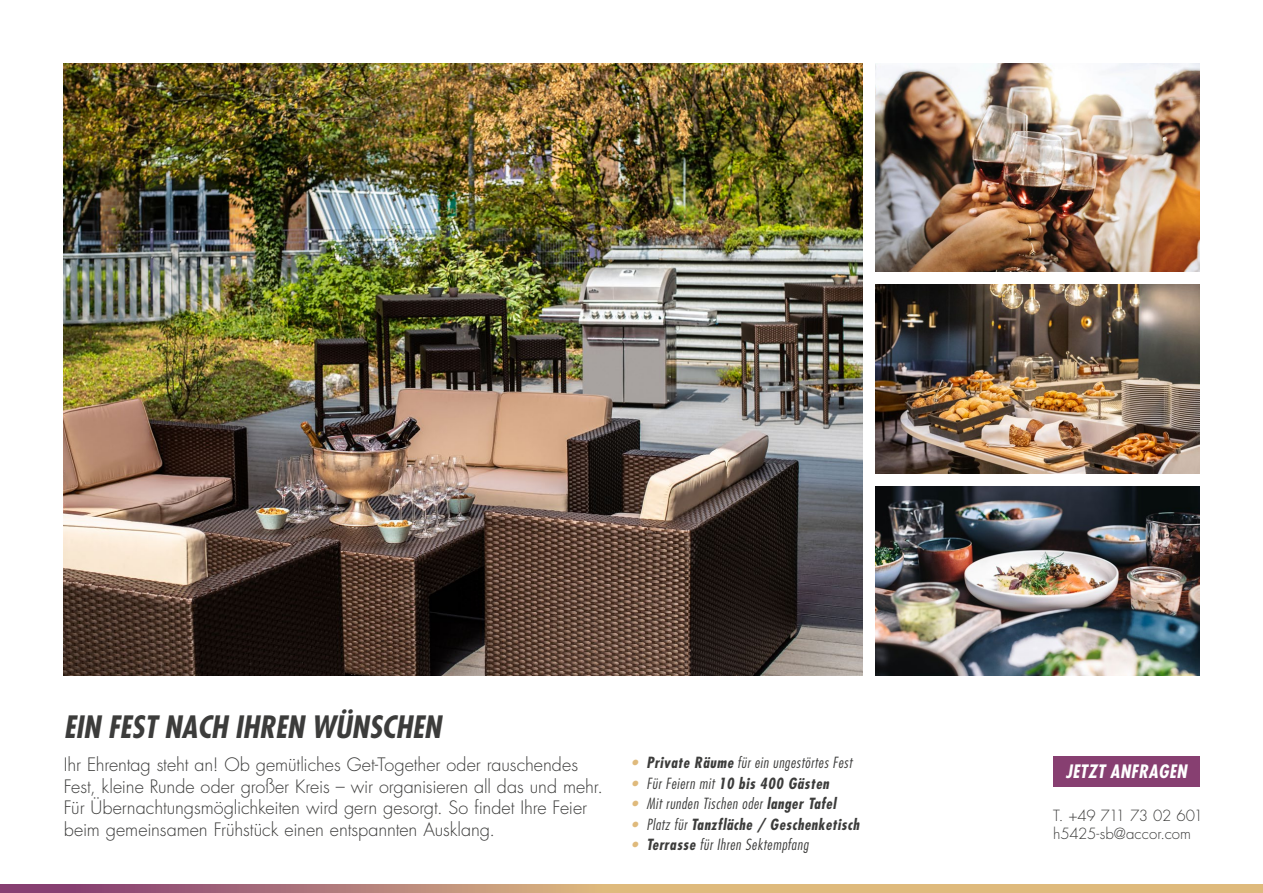
<style>
.page{position:relative;width:1263px;height:893px;background:#fff}
.page>*{position:absolute;margin:0;border:0;box-sizing:border-box;transform-origin:0 0}
.t1{font:italic 700 condensed 30px "Futura Std";color:#3c3c3b}
.t2{font:300 18px/21.6px "Futura Std";letter-spacing:-.005em;color:#3c3c3b}
.t3{font:italic 700 condensed 18px "Futura Std";letter-spacing:.025em;color:#fff}
.t4{font:italic 300 condensed 15px "Futura Std";letter-spacing:.04em;color:#3c3c3b}
.t5{font:italic 700 condensed 15px "Futura Std";letter-spacing:.04em;color:#3c3c3b}
.t6{font:300 15px/18px "Futura Std";letter-spacing:-.005em;color:#3c3c3b}
.s1{font-weight:700;color:#dfba7c}
.s2{font-weight:700}
.s3{color:#dfba7c}
.s4{font-weight:300}
</style>
<div class="page">
<img style="left:64px;top:64px;width:798px;height:611px">
<svg style="left:0;top:884px;width:1263px;height:9px;background:#c7987a"></svg>
<img style="left:875px;top:285px;width:324px;height:188px">
<img style="left:875px;top:486px;width:324px;height:189px">
<img style="left:875px;top:64px;width:324px;height:208px">
<div style="left:1053px;top:756px;width:146px;height:31px;background:#873f71"></div>
<h1 class="t1" style="left:64px;top:708px;width:379px">EIN FEST NACH IHREN WÜNSCHEN</h1>
<p class="t2" style="left:64px;top:754px;width:541px">Ihr Ehrentag steht an! Ob gemütliches Get-Together oder rauschendes Fest, kleine Runde oder großer Kreis – wir organisieren all das und mehr.<br>Für Übernachtungsmöglichkeiten wird gern gesorgt. So findet Ihre Feier beim gemeinsamen Frühstück einen entspannten Ausklang.</p>
<p class="t4" style="left:631px;top:754px;width:222px"><span class="s1">•</span> <span class="s2">Private Räume</span> für ein ungestörtes Fest</p>
<p class="t5" style="left:631px;top:774px;width:199px"><span class="s3">•</span> <span class="s4">Für Feiern mit</span> 10 bis 400 Gästen</p>
<p class="t4" style="left:631px;top:795px;width:206px"><span class="s1">•</span> Mit runden Tischen oder <span class="s2">langer Tafel</span></p>
<p class="t5" style="left:631px;top:815px;width:229px"><span class="s3">•</span> <span class="s4">Platz für</span> Tanzfläche / Geschenketisch</p>
<p class="t4" style="left:631px;top:836px;width:178px"><span class="s1">•</span> <span class="s2">Terrasse</span> für Ihren Sektempfang</p>
<p class="t3" style="left:1066px;top:760px;width:123px">JETZT ANFRAGEN</p>
<p class="t6" style="left:1053px;top:807px;width:151px">T. +49 711 73 02 601 h5425-sb@accor.com</p>
</div>
